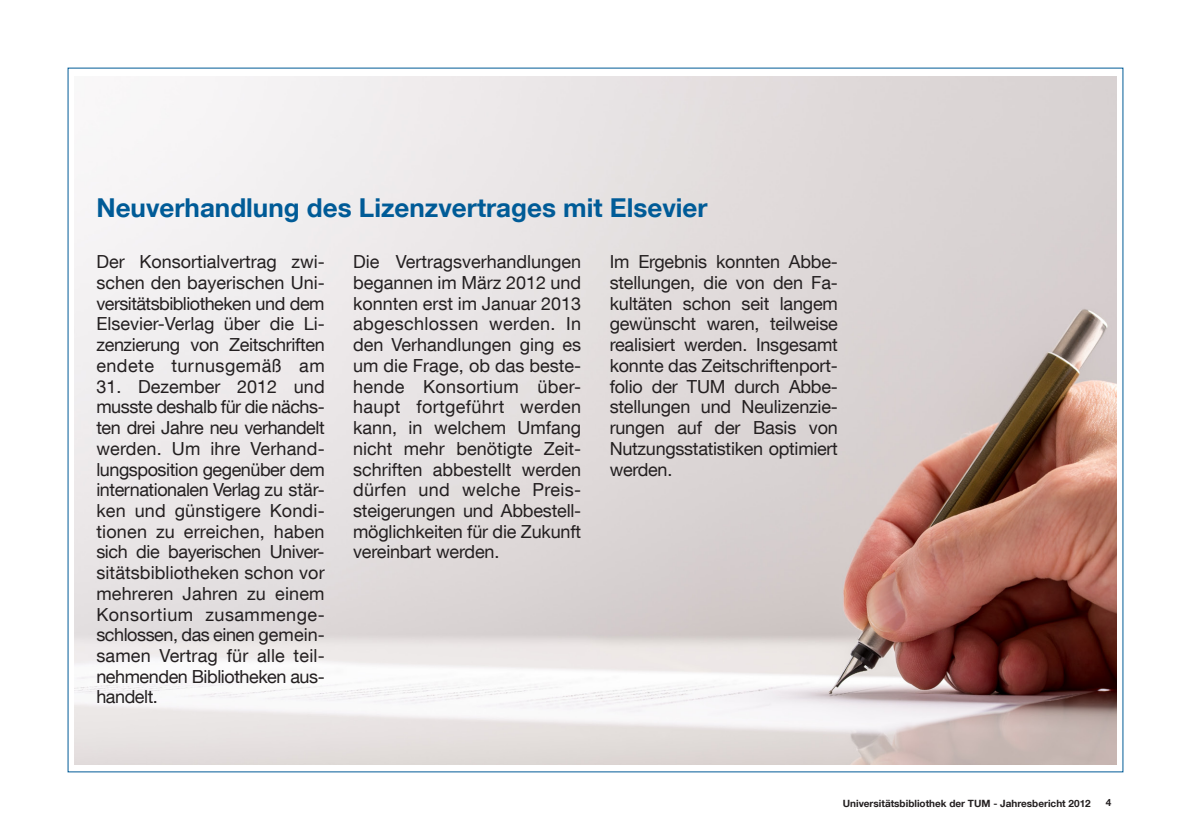
<style>
.page{position:relative;width:1191px;height:840px;background:#fff}
.page>*{position:absolute;margin:0;border:0;box-sizing:border-box;transform-origin:0 0}
.Head_1{font:700 26px "TUM Neue Helvetica";color:#005b97}
.Fließtext{font:18px/20.8px "TUM Neue Helvetica";letter-spacing:-.015em;color:#231f20;text-align:justify}
.t1{font:700 10px "TUM Neue Helvetica";color:#231f20}
</style>
<div class="page">
<img style="left:75px;top:77px;width:1041px;height:687px">
<p class="Head_1" style="left:96px;top:191px;width:613px">Neuverhandlung des Lizenzvertrages mit Elsevier</p>
<p class="Fließtext" style="left:353px;top:251px;width:230px">Die Vertragsverhandlungen begannen im März 2012 und konnten erst im Januar 2013 abgeschlossen werden. In den Verhandlungen ging es um die Frage, ob das beste&shy;hende Konsortium über&shy;haupt fortgeführt werden kann, in welchem Umfang nicht mehr benötigte Zeit&shy;schriften abbestellt werden dürfen und welche Preis&shy;steigerungen und Abbestell&shy;möglichkeiten für die Zukunft vereinbart werden.</p>
<p class="Fließtext" style="left:609px;top:251px;width:230px">Im Ergebnis konnten Abbe&shy;stellungen, die von den Fa&shy;kultäten schon seit langem gewünscht waren, teilweise realisiert werden. Insgesamt konnte das Zeitschriftenport&shy;folio der TUM durch Abbe&shy;stellungen und Neulizenzie&shy;rungen auf der Basis von Nutzungsstatistiken optimiert werden.</p>
<p class="Fließtext" style="left:96px;top:251px;width:230px">Der Konsortialvertrag zwi&shy;schen den bayerischen Uni&shy;versitätsbibliotheken und dem Elsevier-Verlag über die Li&shy;zenzierung von Zeitschriften endete turnusgemäß am</p>
<p class="Fließtext" style="left:96px;top:375px;width:230px">31. Dezember 2012 und musste deshalb für die nächs&shy;ten drei Jahre neu verhandelt werden. Um ihre Verhand&shy;lungsposition gegenüber dem internationalen Verlag zu stär&shy;ken und günstigere Kondi&shy;tionen zu erreichen, haben sich die bayerischen Univer&shy;sitätsbibliotheken schon vor mehreren Jahren zu einem Konsortium zusammenge&shy;schlossen, das einen gemein&shy;samen Vertrag für alle teil&shy;nehmenden Bibliotheken aus&shy;handelt.</p>
<p class="t1" style="left:842px;top:796px;width:249px">Universitätsbibliothek der TUM - Jahresbericht 2012</p>
<p class="t1" style="left:1106px;top:795px;width:7px">4</p>
</div>
